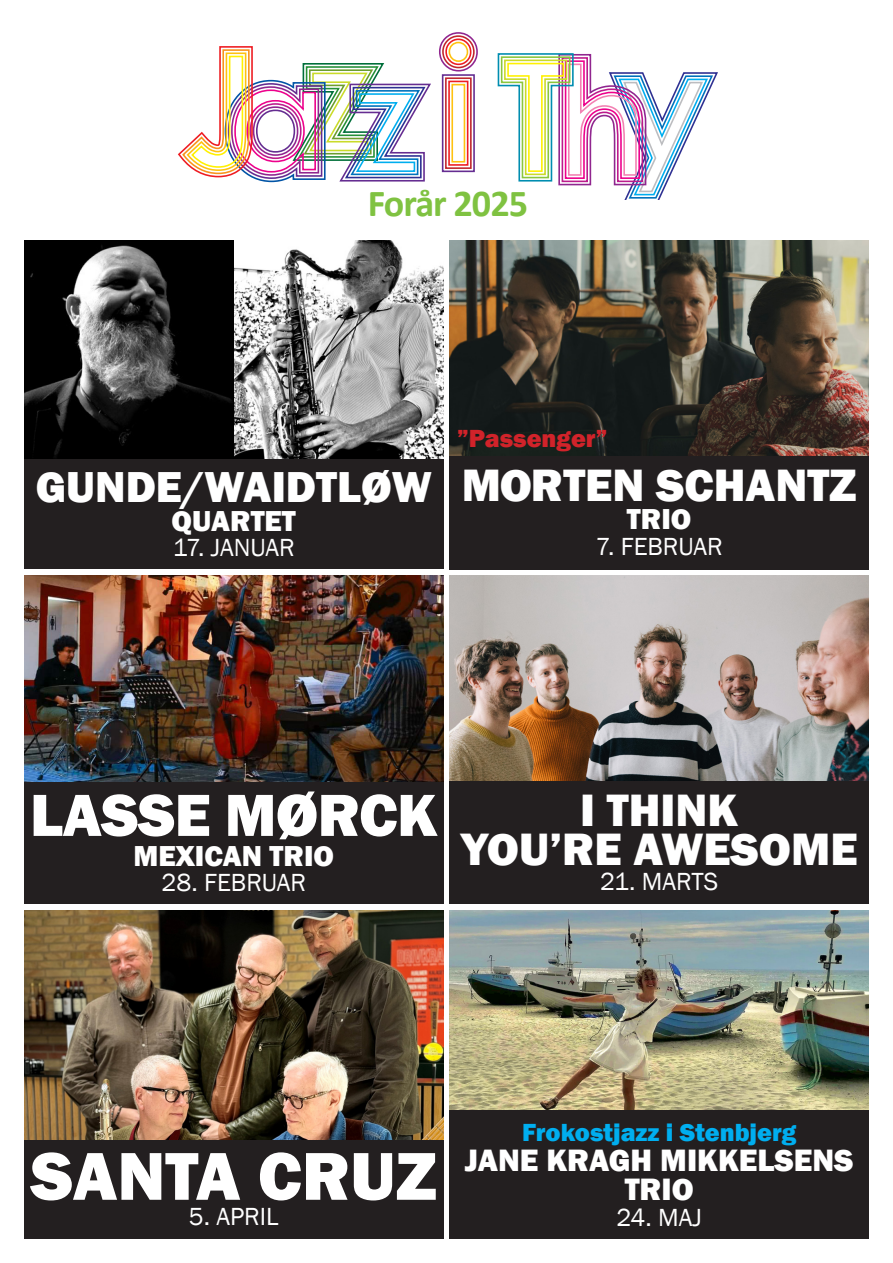
<style>
.page{position:relative;width:893px;height:1263px;background:#fff}
.page>*{position:absolute;margin:0;border:0;box-sizing:border-box;transform-origin:0 0}
.t1{font:800 70.05px "Franklin Gothic";color:#fff}
.t2{font:800 61.5px "Franklin Gothic";letter-spacing:-.01em;color:#fff}
.t3{font:800 46.65px "Franklin Gothic";color:#fff}
.t4{font:800 44.55px "Franklin Gothic";color:#fff}
.t5{font:700 38.25px "Calibri";letter-spacing:-.025em;color:#7fc241}
.t6{font:800 31.8px "Franklin Gothic";color:#fff}
.t7{font:800 29.7px "Franklin Gothic";color:#fff}
.t8{font:25.5px "Franklin Gothic";color:#fff}
.t9{font:800 25.5px "Franklin Gothic";color:#00aeef}
.t10{font:800 25.5px "Franklin Gothic";color:#d1232a}
</style>
<div class="page">
<img style="left:234px;top:241px;width:209px;height:218px">
<img style="left:24px;top:910px;width:419px;height:230px">
<div style="left:24px;top:1140px;width:419px;height:99px;background:#231f20"></div>
<div style="left:442px;top:74px;width:33px;height:98px;border:2px solid #652d91"></div>
<div style="left:445px;top:77px;width:27px;height:92px;border:2px solid #c0262d"></div>
<div style="left:448px;top:81px;width:20px;height:85px;border:2px solid #ee1d23"></div>
<div style="left:451px;top:84px;width:14px;height:79px;border:2px solid #fec210"></div>
<svg style="left:439px;top:32px;width:39px;height:40px"></svg>
<img style="left:178px;top:46px;width:253px;height:137px">
<svg style="left:497px;top:53px;width:221px;height:147px"></svg>
<img style="left:24px;top:241px;width:210px;height:218px">
<img style="left:449px;top:241px;width:420px;height:215px">
<img style="left:24px;top:575px;width:419px;height:207px">
<img style="left:449px;top:575px;width:420px;height:206px">
<img style="left:449px;top:910px;width:420px;height:200px">
<div style="left:24px;top:459px;width:419px;height:110px;background:#231f20"></div>
<div style="left:24px;top:782px;width:419px;height:122px;background:#231f20"></div>
<div style="left:449px;top:456px;width:420px;height:113px;background:#231f20"></div>
<div style="left:449px;top:781px;width:420px;height:123px;background:#231f20"></div>
<div style="left:449px;top:1110px;width:420px;height:129px;background:#231f20"></div>
<p class="t5" style="left:368px;top:176px;width:162px">Forår 2025</p>
<p class="t4" style="left:36px;top:458px;width:398px">GUNDE/WAIDTLØW</p>
<p class="t7" style="left:172px;top:501px;width:126px">QUARTET</p>
<p class="t8" style="left:173px;top:532px;width:123px">17. JANUAR</p>
<p class="t10" style="left:457px;top:422px;width:152px">”Passenger”</p>
<p class="t3" style="left:462px;top:455px;width:397px">MORTEN SCHANTZ</p>
<p class="t7" style="left:627px;top:500px;width:66px">TRIO</p>
<p class="t8" style="left:596px;top:530px;width:128px">7. FEBRUAR</p>
<p class="t2" style="left:30px;top:775px;width:409px">LASSE MØRCK</p>
<p class="t7" style="left:133px;top:836px;width:202px">MEXICAN TRIO</p>
<p class="t8" style="left:162px;top:867px;width:146px">28. FEBRUAR</p>
<p class="t3" style="left:580px;top:780px;width:159px">I THINK</p>
<p class="t3" style="left:461px;top:819px;width:398px">YOU’RE AWESOME</p>
<p class="t8" style="left:600px;top:866px;width:120px">21. MARTS</p>
<p class="t1" style="left:31px;top:1131px;width:408px">SANTA CRUZ</p>
<p class="t8" style="left:189px;top:1201px;width:91px">5. APRIL</p>
<p class="t9" style="left:522px;top:1116px;width:276px">Frokostjazz i Stenbjerg</p>
<p class="t6" style="left:465px;top:1139px;width:390px">JANE KRAGH MIKKELSENS</p>
<p class="t6" style="left:625px;top:1169px;width:71px">TRIO</p>
<p class="t8" style="left:617px;top:1201px;width:87px">24. MAJ</p>
</div>
